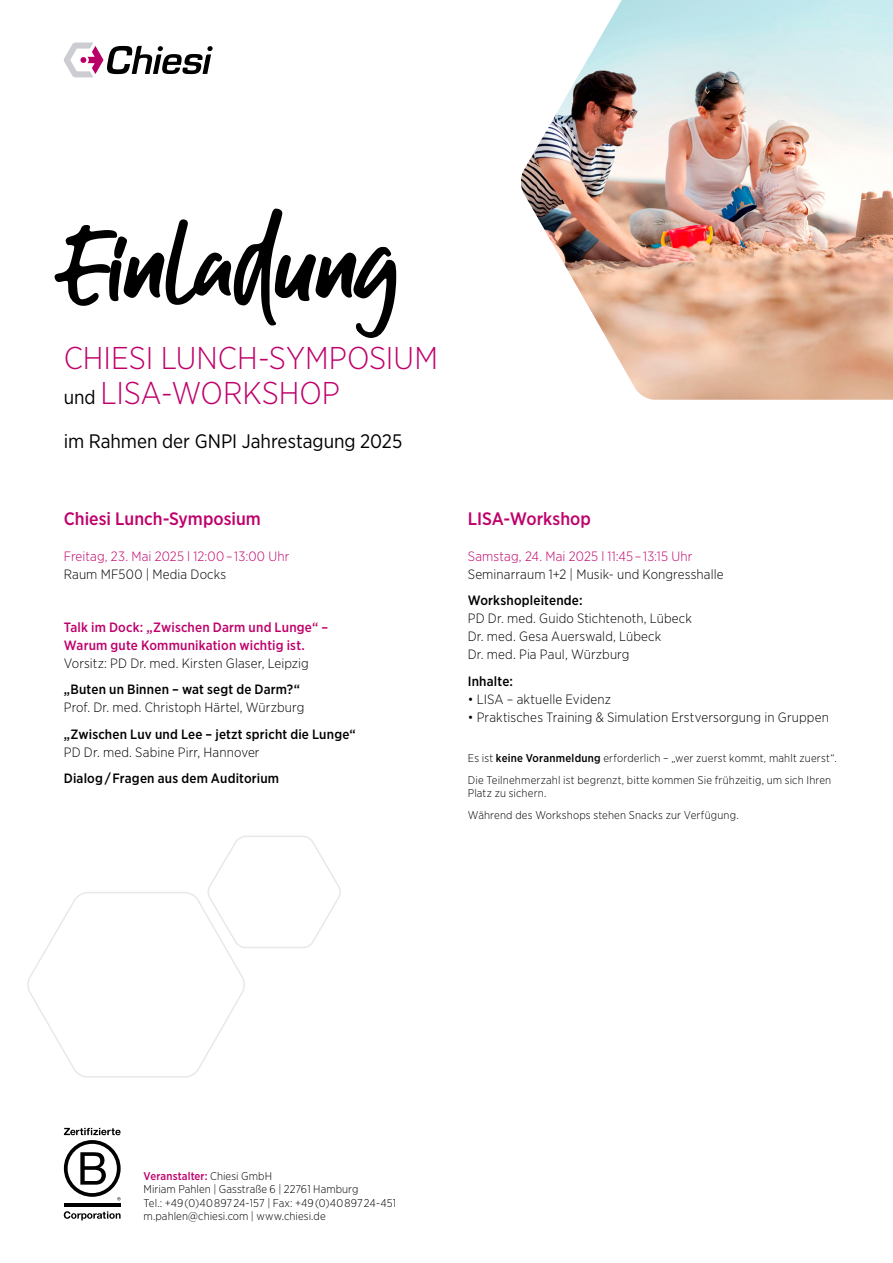
<style>
.page{position:relative;width:893px;height:1263px;background:#fff}
.page>*{position:absolute;margin:0;border:0;box-sizing:border-box;transform-origin:0 0}
.t1{font:105.75px "Guthen Bloots Basic";color:#000}
.t2{font:300 31.5px/34.5px "Gotham Narrow";color:#bf006b}
.t3{font:19.5px "Gotham Narrow";color:#000}
.t4{font:500 18px "Gotham Narrow";color:#bf006b}
.t5{font:300 13.5px/18px "Gotham Narrow";letter-spacing:.01em;color:#000}
.t6{font:500 13.5px "Gotham Narrow";letter-spacing:.015em;color:#000}
.t7{font:500 13.5px/18px "Gotham Narrow";letter-spacing:.01em;color:#bf006b}
.t8{font:300 13.5px "Gotham Narrow";letter-spacing:.01em;color:#bf006b}
.t9{font:300 11.25px/13.5px "Gotham Narrow";letter-spacing:.015em;color:#000}
.s1{font-weight:400;font-size:19.5px;color:#000}
.s2{font-weight:500}
.s3{font-weight:500;color:#bf006b}
</style>
<div class="page">
<img style="left:521px;top:0;width:372px;height:400px">
<svg style="left:27px;top:836px;width:314px;height:242px"></svg>
<hr style="left:64px;top:1203px;width:57px;height:3px;background:#000">
<svg style="left:64px;top:1211px;width:57px;height:9px"></svg>
<svg style="left:64px;top:1128px;width:57px;height:72px"></svg>
<svg style="left:64px;top:43px;width:149px;height:34px"></svg>
<h1 class="t1" style="left:68px;top:197px;width:332px">Einladung</h1>
<h2 class="t2" style="left:64px;top:340px;width:376px">CHIESI LUNCH-SYMPOSIUM <span class="s1">und</span> LISA-WORKSHOP</h2>
<h3 class="t3" style="left:64px;top:429px;width:340px">im Rahmen der GNPI Jahrestagung 2025</h3>
<h3 class="t4" style="left:64px;top:507px;width:199px">Chiesi Lunch-Symposium</h3>
<p class="t8" style="left:64px;top:548px;width:227px">Freitag, 23. Mai 2025 l 12:00 – 13:00 Uhr</p>
<p class="t5" style="left:64px;top:565px;width:164px">Raum MF500 | Media Docks</p>
<p class="t7" style="left:64px;top:618px;width:266px">Talk im Dock: „Zwischen Darm und Lunge“ –<br>Warum gute Kommunikation wichtig ist.</p>
<p class="t5" style="left:64px;top:654px;width:246px">Vorsitz: PD Dr. med. Kirsten Glaser, Leipzig</p>
<p class="t6" style="left:64px;top:681px;width:238px">„Buten un Binnen – wat segt de Darm?“</p>
<p class="t5" style="left:64px;top:698px;width:242px">Prof. Dr. med. Christoph Härtel, Würzburg</p>
<p class="t6" style="left:64px;top:725px;width:294px">„Zwischen Luv und Lee – jetzt spricht die Lunge“</p>
<p class="t5" style="left:64px;top:743px;width:197px">PD Dr. med. Sabine Pirr, Hannover</p>
<p class="t6" style="left:64px;top:770px;width:217px">Dialog / Fragen aus dem Auditorium</p>
<h3 class="t4" style="left:468px;top:507px;width:125px">LISA-Workshop</h3>
<p class="t8" style="left:468px;top:548px;width:226px">Samstag, 24. Mai 2025 l 11:45 – 13:15 Uhr</p>
<p class="t5" style="left:468px;top:565px;width:257px">Seminarraum 1+2 | Musik- und Kongresshalle</p>
<p class="t6" style="left:468px;top:592px;width:116px">Workshopleitende:</p>
<p class="t5" style="left:468px;top:609px;width:226px">PD Dr. med. Guido Stichtenoth, Lübeck<br>Dr. med. Gesa Auerswald, Lübeck<br>Dr. med. Pia Paul, Würzburg</p>
<p class="t6" style="left:468px;top:672px;width:47px">Inhalte:</p>
<p class="t5" style="left:468px;top:690px;width:145px">• LISA – aktuelle Evidenz</p>
<p class="t5" style="left:468px;top:708px;width:363px">• Praktisches Training &amp; Simulation Erstversorgung in Gruppen</p>
<p class="t9" style="left:468px;top:746px;width:370px;line-height:22px">Es ist <span class="s2">keine Voranmeldung</span> erforderlich – „wer zuerst kommt, mahlt zuerst“.<br>Die Teilnehmerzahl ist begrenzt, bitte kommen Sie frühzeitig, um sich Ihren</p>
<p class="t9" style="left:468px;top:782px;width:272px;line-height:22px">Platz zu sichern.<br>Während des Workshops stehen Snacks zur Verfügung.</p>
<p class="t9" style="left:144px;top:1169px;width:254px"><span class="s3">Veranstalter:</span> Chiesi GmbH<br>Miriam Pahlen | Gasstraße 6 | 22761 Hamburg<br>Tel.: +49 (0)40 897 24-157 | Fax: +49 (0)40 897 24-451 m.pahlen@chiesi.com | www.chiesi.de</p>
</div>
